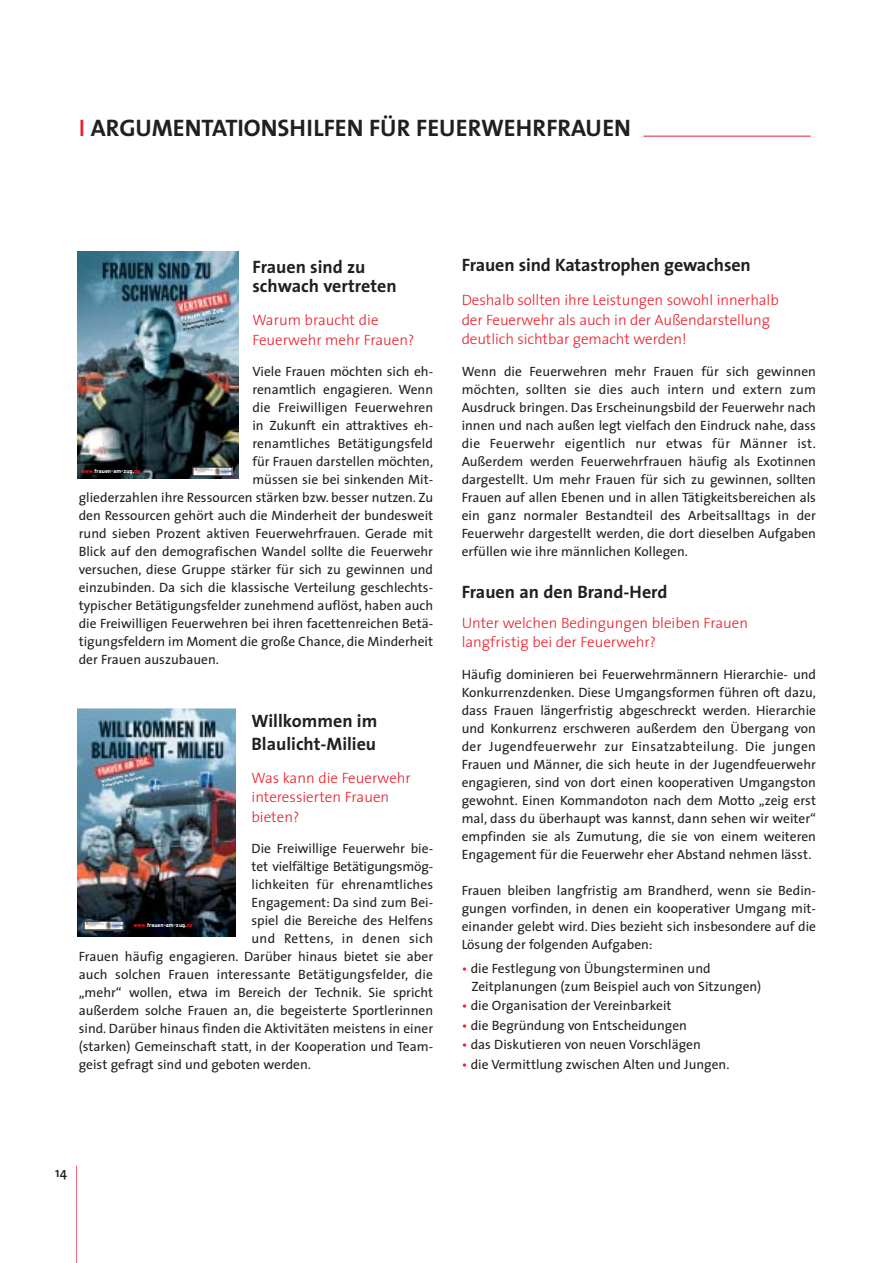
<style>
.page{position:relative;width:893px;height:1263px;background:#fff}
.page>*{position:absolute;margin:0;border:0;box-sizing:border-box;transform-origin:0 0}
.t1{font:700 24px "The Sans";color:#231f1f}
.t2{font:700 18px/19.5px "The Sans";color:#231f1f}
.t3{font:300 15px/19.5px "The Sans";letter-spacing:-.005em;color:#ee1b28}
.t4{font:13.5px/18px "The Sans";color:#231f1f;text-align:justify}
.t5{font:13.5px "The Sans";letter-spacing:.025em;color:#231f1f}
.t6{font:600 13.5px "The Sans";color:#231f1f}
.t7{font:700 6px "Interstate";color:#fff}
.t8{font:700 5.4px "Interstate";color:#fff}
.t9{font:700 3.9px/4.7px "Interstate";color:#231f1f}
.t10{font:700 3.9px/4.8px "Interstate";color:#fff}
.s1{font-weight:600;color:#ee1b28}
.s2{color:#ee1b28}
</style>
<div class="page">
<svg style="left:76px;top:1165px;width:1px;height:98px"></svg>
<hr style="left:643px;top:136px;width:167px;height:1px;background:#ee1b28">
<svg style="left:77px;top:711px;width:1px;height:225px"></svg>
<img style="left:78px;top:251px;width:161px;height:228px">
<img style="left:195px;top:469px;width:35px;height:5px">
<img style="left:78px;top:708px;width:158px;height:228px">
<img style="left:86px;top:923px;width:35px;height:5px">
<div style="left:84px;top:921px;width:39px;height:9px;border:1px solid #231f1f"></div>
<h1 class="t1" style="left:79px;top:119px;width:553px"><span class="s1">I</span> ARGUMENTATIONSHILFEN FÜR FEUERWEHRFRAUEN</h1>
<h2 class="t2" style="left:252px;top:259px;width:146px">Frauen sind zu schwach vertreten</h2>
<p class="t3" style="left:252px;top:312px;width:163px">Warum braucht die<br>Feuerwehr mehr Frauen?</p>
<p class="t4" style="left:252px;top:364px;width:182px">Viele Frauen möchten sich eh-</p>
<p class="t4" style="left:252px;top:382px;width:182px">renamtlich engagieren. Wenn</p>
<p class="t4" style="left:252px;top:400px;width:182px">die Freiwilligen Feuerwehren</p>
<p class="t4" style="left:252px;top:418px;width:182px">in Zukunft ein attraktives eh-</p>
<p class="t4" style="left:252px;top:436px;width:182px">renamtliches Betätigungsfeld</p>
<p class="t4" style="left:252px;top:454px;width:182px">für Frauen darstellen möchten,</p>
<p class="t4" style="left:252px;top:472px;width:182px">müssen sie bei sinkenden Mit-</p>
<p class="t4" style="left:79px;top:490px;width:356px">gliederzahlen ihre Ressourcen stärken bzw. besser nutzen. Zu</p>
<p class="t4" style="left:79px;top:508px;width:356px">den Ressourcen gehört auch die Minderheit der bundesweit</p>
<p class="t4" style="left:79px;top:526px;width:356px">rund sieben Prozent aktiven Feuerwehrfrauen. Gerade mit</p>
<p class="t4" style="left:79px;top:544px;width:356px">Blick auf den demografischen Wandel sollte die Feuerwehr</p>
<p class="t4" style="left:79px;top:562px;width:356px">versuchen, diese Gruppe stärker für sich zu gewinnen und</p>
<p class="t4" style="left:79px;top:580px;width:356px">einzubinden. Da sich die klassische Verteilung geschlechts-</p>
<p class="t4" style="left:79px;top:598px;width:356px">typischer Betätigungsfelder zunehmend auflöst, haben auch</p>
<p class="t4" style="left:79px;top:616px;width:356px">die Freiwilligen Feuerwehren bei ihren facettenreichen Betä-</p>
<p class="t4" style="left:79px;top:634px;width:356px">tigungsfeldern im Moment die große Chance, die Minderheit</p>
<p class="t4" style="left:79px;top:652px;width:142px">der Frauen auszubauen.</p>
<p class="t7" style="left:181px;top:316px;width:46px;rotate:-12deg">Frauen am Zug.</p>
<p class="t9" style="left:182px;top:323px;width:45px;rotate:-12deg">Willkommen in der<br>Freiwilligen Feuerwehr.</p>
<p class="t8" style="left:81px;top:469px;width:61px"><span class="s2">www.</span>frauen-am-zug.<span class="s2">de</span></p>
<h2 class="t2" style="left:251px;top:712px;width:127px;line-height:22.5px">Willkommen im<br>Blaulicht-Milieu</h2>
<p class="t3" style="left:251px;top:769px;width:161px">Was kann die Feuerwehr interessierten Frauen bieten?</p>
<p class="t4" style="left:251px;top:841px;width:183px">Die Freiwillige Feuerwehr bie-</p>
<p class="t4" style="left:251px;top:859px;width:183px">tet vielfältige Betätigungsmög-</p>
<p class="t4" style="left:251px;top:877px;width:183px">lichkeiten für ehrenamtliches</p>
<p class="t4" style="left:251px;top:895px;width:183px">Engagement: Da sind zum Bei-</p>
<p class="t4" style="left:251px;top:913px;width:183px">spiel die Bereiche des Helfens</p>
<p class="t5" style="left:251px;top:934px;width:183px">und Rettens, in denen sich</p>
<p class="t4" style="left:79px;top:949px;width:356px">Frauen häufig engagieren. Darüber hinaus bietet sie aber</p>
<p class="t4" style="left:79px;top:967px;width:356px">auch solchen Frauen interessante Betätigungsfelder, die</p>
<p class="t4" style="left:79px;top:985px;width:356px">„mehr“ wollen, etwa im Bereich der Technik. Sie spricht</p>
<p class="t4" style="left:79px;top:1003px;width:356px">außerdem solche Frauen an, die begeisterte Sportlerinnen</p>
<p class="t4" style="left:79px;top:1021px;width:356px">sind. Darüber hinaus finden die Aktivitäten meistens in einer</p>
<p class="t4" style="left:79px;top:1039px;width:356px">(starken) Gemeinschaft statt, in der Kooperation und Team-</p>
<p class="t4" style="left:79px;top:1057px;width:234px">geist gefragt sind und geboten werden.</p>
<p class="t10" style="left:101px;top:779px;width:45px;rotate:-13deg">Willkommen in der<br>Freiwilligen Feuerwehr.</p>
<p class="t8" style="left:133px;top:923px;width:61px"><span class="s2">www.</span>frauen-am-zug.<span class="s2">de</span></p>
<h2 class="t2" style="left:461px;top:257px;width:291px">Frauen sind Katastrophen gewachsen</h2>
<p class="t3" style="left:461px;top:292px;width:318px">Deshalb sollten ihre Leistungen sowohl innerhalb der Feuerwehr als auch in der Außendarstellung deutlich sichtbar gemacht werden!</p>
<p class="t4" style="left:461px;top:364px;width:356px">Wenn die Feuerwehren mehr Frauen für sich gewinnen möchten, sollten sie dies auch intern und extern zum Ausdruck bringen. Das Erscheinungsbild der Feuerwehr nach innen und nach außen legt vielfach den Eindruck nahe, dass die Feuerwehr eigentlich nur etwas für Männer ist.<br>Außerdem werden Feuerwehrfrauen häufig als Exotinnen dargestellt. Um mehr Frauen für sich zu gewinnen, sollten Frauen auf allen Ebenen und in allen Tätigkeitsbereichen als ein ganz normaler Bestandteil des Arbeitsalltags in der Feuerwehr dargestellt werden, die dort dieselben Aufgaben erfüllen wie ihre männlichen Kollegen.</p>
<h2 class="t2" style="left:461px;top:584px;width:207px">Frauen an den Brand-Herd</h2>
<p class="t3" style="left:461px;top:615px;width:288px">Unter welchen Bedingungen bleiben Frauen langfristig bei der Feuerwehr?</p>
<p class="t4" style="left:461px;top:667px;width:356px">Häufig dominieren bei Feuerwehrmännern Hierarchie- und Konkurrenzdenken. Diese Umgangsformen führen oft dazu, dass Frauen längerfristig abgeschreckt werden. Hierarchie und Konkurrenz erschweren außerdem den Übergang von der Jugendfeuerwehr zur Einsatzabteilung. Die jungen Frauen und Männer, die sich heute in der Jugendfeuerwehr engagieren, sind von dort einen kooperativen Umgangston gewohnt. Einen Kommandoton nach dem Motto „zeig erst mal, dass du überhaupt was kannst, dann sehen wir weiter“ empfinden sie als Zumutung, die sie von einem weiteren Engagement für die Feuerwehr eher Abstand nehmen lässt.</p>
<p class="t4" style="left:461px;top:883px;width:356px">Frauen bleiben langfristig am Brandherd, wenn sie Bedin&shy;gungen vorfinden, in denen ein kooperativer Umgang mit&shy;einander gelebt wird. Dies bezieht sich insbesondere auf die Lösung der folgenden Aufgaben:</p>
<p class="t4" style="left:471px;top:961px;width:291px;text-indent:-10px"><span class="s2">•</span> die Festlegung von Übungsterminen und<br>Zeitplanungen (zum Beispiel auch von Sitzungen)</p>
<p class="t4" style="left:461px;top:998px;width:211px"><span class="s2">•</span> die Organisation der Vereinbarkeit</p>
<p class="t4" style="left:461px;top:1018px;width:227px"><span class="s2">•</span> die Begründung von Entscheidungen</p>
<p class="t4" style="left:461px;top:1037px;width:241px"><span class="s2">•</span> das Diskutieren von neuen Vorschlägen</p>
<p class="t4" style="left:461px;top:1057px;width:269px"><span class="s2">•</span> die Vermittlung zwischen Alten und Jungen.</p>
<p class="t6" style="left:55px;top:1167px;width:13px">14</p>
</div>
